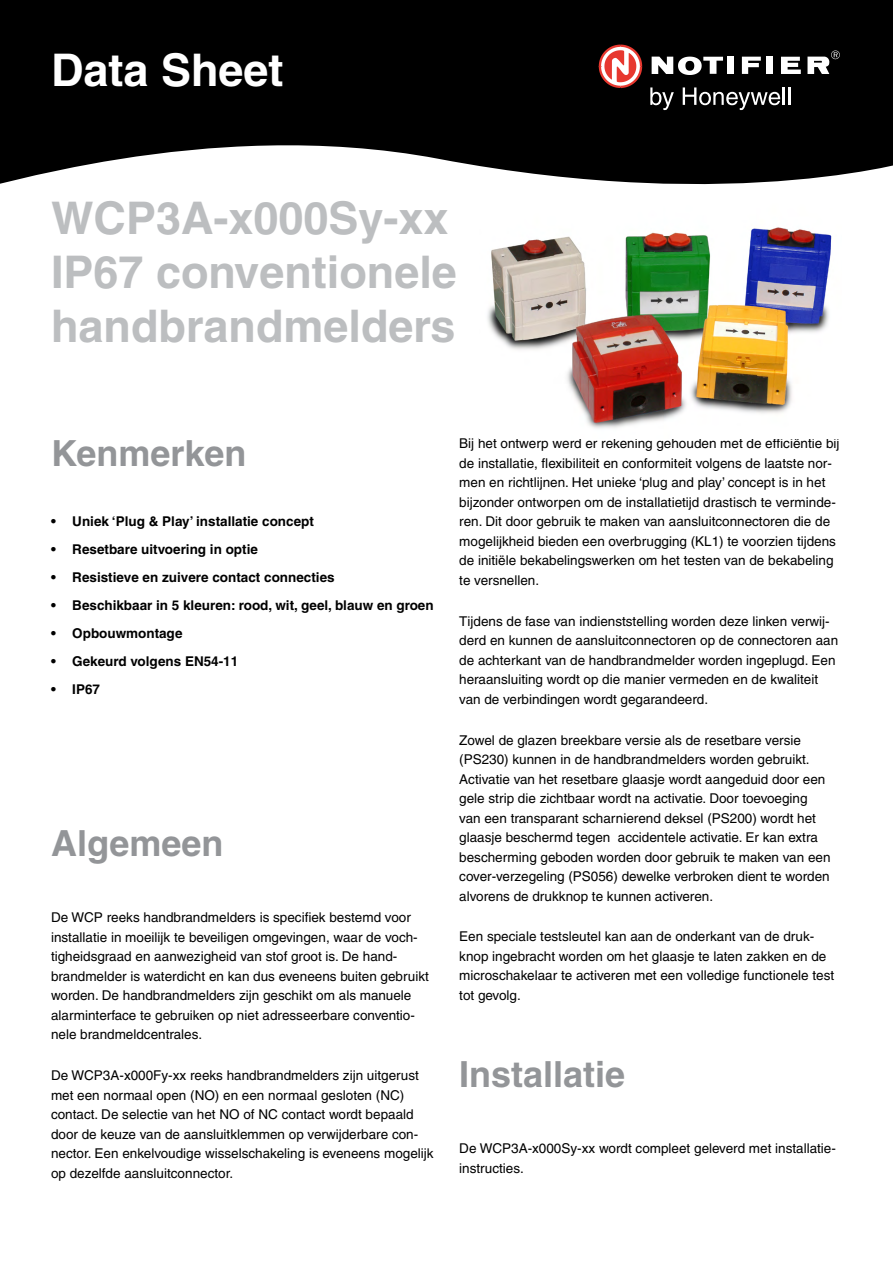
<style>
.page{position:relative;width:893px;height:1263px;background:#fff}
.page>*{position:absolute;margin:0;border:0;box-sizing:border-box;transform-origin:0 0}
.t1{font:700 45px/54px "Helvetica";color:#bcbec0}
.t2{font:700 45px "Helvetica";color:#fff}
.t3{font:700 36px "Helvetica";color:#939598}
.t4{font:13.5px/19.5px "Helvetica";color:#000}
.t5{font:700 13.5px "Helvetica";color:#000}
</style>
<div class="page">
<svg style="left:0;top:0;width:893px;height:185px;fill:#000"></svg>
<div style="left:727px;top:57px;width:7px;height:17px;background:#fff"></div>
<svg style="left:742px;top:57px;width:19px;height:17px"></svg>
<div style="left:766px;top:56px;width:7px;height:18px;background:#fff"></div>
<svg style="left:781px;top:57px;width:20px;height:17px"></svg>
<svg style="left:652px;top:57px;width:71px;height:18px"></svg>
<svg style="left:599px;top:45px;width:43px;height:43px"></svg>
<svg style="left:807px;top:51px;width:33px;height:23px"></svg>
<svg style="left:650px;top:87px;width:24px;height:23px"></svg>
<svg style="left:683px;top:87px;width:107px;height:23px"></svg>
<div style="left:50px;top:517px;width:7px;height:7px;border:3px solid #fff;border-radius:50%"></div>
<div style="left:50px;top:545px;width:7px;height:7px;border:3px solid #fff;border-radius:50%"></div>
<div style="left:50px;top:573px;width:7px;height:7px;border:3px solid #fff;border-radius:50%"></div>
<div style="left:50px;top:601px;width:7px;height:7px;border:3px solid #fff;border-radius:50%"></div>
<div style="left:50px;top:629px;width:7px;height:7px;border:3px solid #fff;border-radius:50%"></div>
<div style="left:50px;top:657px;width:7px;height:7px;border:3px solid #fff;border-radius:50%"></div>
<div style="left:50px;top:685px;width:7px;height:7px;border:3px solid #fff;border-radius:50%"></div>
<img style="left:487px;top:227px;width:345px;height:202px">
<h1 class="t2" style="left:51px;top:42px;width:234px">Data Sheet</h1>
<h1 class="t1" style="left:51px;top:190px;width:407px">WCP3A-x000Sy-xx<br>IP67 conventionele handbrandmelders</h1>
<h2 class="t3" style="left:51px;top:431px;width:197px">Kenmerken</h2>
<p class="t5" style="left:51px;top:513px;width:264px">• Uniek ‘Plug &amp; Play’ installatie concept</p>
<p class="t5" style="left:51px;top:541px;width:208px">• Resetbare uitvoering in optie</p>
<p class="t5" style="left:51px;top:569px;width:285px">• Resistieve en zuivere contact connecties</p>
<p class="t5" style="left:51px;top:597px;width:384px">• Beschikbaar in 5 kleuren: rood, wit, geel, blauw en groen</p>
<p class="t5" style="left:51px;top:625px;width:133px">• Opbouwmontage</p>
<p class="t5" style="left:51px;top:653px;width:189px">• Gekeurd volgens EN54-11</p>
<p class="t5" style="left:51px;top:681px;width:51px">• IP67</p>
<h2 class="t3" style="left:51px;top:821px;width:174px">Algemeen</h2>
<p class="t4" style="left:51px;top:908px;width:379px">De WCP reeks handbrandmelders is specifiek bestemd voor installatie in moeilijk te beveiligen omgevingen, waar de voch&shy;tigheidsgraad en aanwezigheid van stof groot is. De hand&shy;brandmelder is waterdicht en kan dus eveneens buiten gebruikt worden. De handbrandmelders zijn geschikt om als manuele alarminterface te gebruiken op niet adresseerbare conventio&shy;nele brandmeldcentrales.</p>
<p class="t4" style="left:51px;top:1065px;width:384px">De WCP3A-x000Fy-xx reeks handbrandmelders zijn uitgerust met een normaal open (NO) en een normaal gesloten (NC) contact. De selectie van het NO of NC contact wordt bepaald door de keuze van de aansluitklemmen op verwijderbare con&shy;nector. Een enkelvoudige wisselschakeling is eveneens mogelijk op dezelfde aansluitconnector.</p>
<p class="t4" style="left:459px;top:434px;width:382px">Bij het ontwerp werd er rekening gehouden met de efficiëntie bij de installatie, flexibiliteit en conformiteit volgens de laatste nor&shy;men en richtlijnen. Het unieke ‘plug and play’ concept is in het bijzonder ontworpen om de installatietijd drastisch te verminde&shy;ren. Dit door gebruik te maken van aansluitconnectoren die de mogelijkheid bieden een overbrugging (KL1) te voorzien tijdens de initiële bekabelingswerken om het testen van de bekabeling te versnellen.</p>
<p class="t4" style="left:459px;top:611px;width:380px">Tijdens de fase van indienststelling worden deze linken verwij&shy;derd en kunnen de aansluitconnectoren op de connectoren aan de achterkant van de handbrandmelder worden ingeplugd. Een heraansluiting wordt op die manier vermeden en de kwaliteit van de verbindingen wordt gegarandeerd.</p>
<p class="t4" style="left:459px;top:730px;width:373px">Zowel de glazen breekbare versie als de resetbare versie (PS230) kunnen in de handbrandmelders worden gebruikt.<br>Activatie van het resetbare glaasje wordt aangeduid door een gele strip die zichtbaar wordt na activatie. Door toevoeging van een transparant scharnierend deksel (PS200) wordt het glaasje beschermd tegen accidentele activatie. Er kan extra bescherming geboden worden door gebruik te maken van een cover-verzegeling (PS056) dewelke verbroken dient te worden alvorens de drukknop te kunnen activeren.</p>
<p class="t4" style="left:459px;top:927px;width:376px">Een speciale testsleutel kan aan de onderkant van de druk&shy;knop ingebracht worden om het glaasje te laten zakken en de microschakelaar te activeren met een volledige functionele test tot gevolg.</p>
<h2 class="t3" style="left:459px;top:1052px;width:168px">Installatie</h2>
<p class="t4" style="left:459px;top:1139px;width:378px">De WCP3A-x000Sy-xx wordt compleet geleverd met installatie&shy;instructies.</p>
</div>
